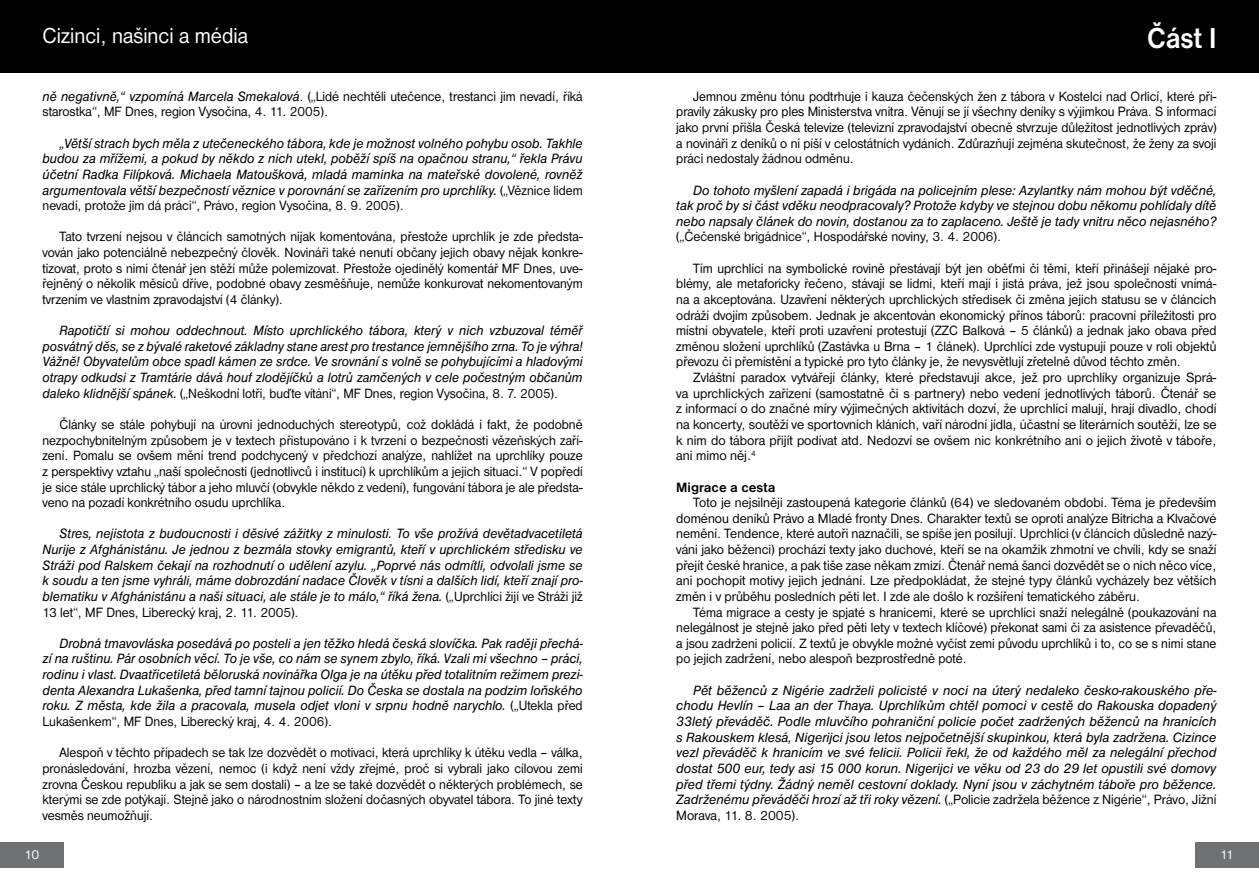
<style>
.page{position:relative;width:1259px;height:893px;background:#fff}
.page>*{position:absolute;margin:0;border:0;box-sizing:border-box;transform-origin:0 0}
.t1{font:700 30px "Nimbus Sans DOT";color:#fff;scale:.9 1}
.t2{font:22.5px "Nimbus Sans DOT";color:#fff;scale:.95 1}
.t3{font:13.95px/15.6px "Nimbus Sans DOT";color:#000;text-align:justify;scale:.95 1}
.t4{font:italic 13.95px/15.6px "Nimbus Sans DOT";color:#000;text-align:justify;scale:.95 1}
.t5{font:13.95px/15.6px "Nimbus Sans DOT";color:#000;text-align:justify}
.t6{font:italic 13.95px/15.6px "Nimbus Sans DOT";color:#000;text-align:justify}
.t7{font:italic 13.95px/15.6px "Nimbus Sans DOT";color:#000;text-align:justify;scale:.94 1}
.t8{font:italic 13.95px/15.6px "Nimbus Sans DOT";color:#000;text-align:justify;scale:.96 1}
.t9{font:13.95px "Nimbus Sans DOT";color:#000;scale:.96 1}
.t10{font:700 13.95px "Nimbus Sans DOT";color:#000}
.t11{font:13.5px "Nimbus Sans DOT";color:#fff}
.s1{font-style:italic}
.s2{font-style:normal}
</style>
<div class="page">
<div style="left:0;top:0;width:629px;height:72px;background:#000"></div>
<div style="left:0;top:842px;width:64px;height:25px;background:#707173"></div>
<div style="left:1195px;top:842px;width:64px;height:25px;background:#707173"></div>
<div style="left:629px;top:0;width:630px;height:72px;background:#000"></div>
<h2 class="t2" style="left:43px;top:23px;width:218px">Cizinci, našinci a média</h2>
<p class="t3" style="left:43px;top:88px;width:570px"><span class="s1">ně negativně,“ vzpomíná Marcela Smekalová</span>. („Lidé nechtěli utečence, trestanci jim nevadí, říká starostka“, MF Dnes, region Vysočina, 4. 11. 2005).</p>
<p class="t4" style="left:43px;top:135px;width:570px;text-indent:17px">„Větší strach bych měla z utečeneckého tábora, kde je možnost volného pohybu osob. Takhle budou za mřížemi, a pokud by někdo z nich utekl, poběží spíš na opačnou stranu,“ řekla Právu účetní Radka Filípková. Michaela Matoušková, mladá maminka na mateřské dovolené, rovněž argumentovala větší bezpečností věznice v porovnání se zařízením pro uprchlíky. <span class="s2">(„Věznice lidem nevadí, protože jim dá práci“, Právo, region Vysočina, 8. 9. 2005).</span></p>
<p class="t3" style="left:43px;top:229px;width:570px;text-indent:17px">Tato tvrzení nejsou v článcích samotných nijak komentována, přestože uprchlík je zde předsta&shy;vován jako potenciálně nebezpečný člověk. Novináři také nenutí občany jejich obavy nějak konkre&shy;tizovat, proto s nimi čtenář jen stěží může polemizovat. Přestože ojedinělý komentář MF Dnes, uve&shy;řejněný o několik měsíců dříve, podobné obavy zesměšňuje, nemůže konkurovat nekomentovaným tvrzením ve vlastním zpravodajství (4 články).</p>
<p class="t7" style="left:43px;top:323px;width:576px;text-indent:17px">Rapotičtí si mohou oddechnout. Místo uprchlického tábora, který v nich vzbuzoval téměř posvátný děs, se z bývalé raketové základny stane arest pro trestance jemnějšího zrna. To je výhra!<br>Vážně! Obyvatelům obce spadl kámen ze srdce. Ve srovnání s volně se pohybujícími a hladovými otrapy odkudsi z Tramtárie dává houf zlodějíčků a lotrů zamčených v cele počestným občanům daleko klidnější spánek. <span class="s2">(„Neškodní lotři, buďte vítáni“, MF Dnes, region Vysočina, 8. 7. 2005).</span></p>
<p class="t3" style="left:43px;top:417px;width:570px;text-indent:17px">Články se stále pohybují na úrovni jednoduchých stereotypů, což dokládá i fakt, že podobně nezpochybnitelným způsobem je v textech přistupováno i k tvrzení o bezpečnosti vězeňských zaří&shy;zení. Pomalu se ovšem mění trend podchycený v předchozí analýze, nahlížet na uprchlíky pouze z perspektivy vztahu „naší společnosti (jednotlivců i institucí) k uprchlíkům a jejich situaci.“ V popředí je sice stále uprchlický tábor a jeho mluvčí (obvykle někdo z vedení), fungování tábora je ale předsta&shy;veno na pozadí konkrétního osudu uprchlíka.</p>
<p class="t4" style="left:43px;top:526px;width:570px;text-indent:17px">Stres, nejistota z budoucnosti i děsivé zážitky z minulosti. To vše prožívá devětadvacetiletá Nurije z Afghánistánu. Je jednou z bezmála stovky emigrantů, kteří v uprchlickém středisku ve Stráži pod Ralskem čekají na rozhodnutí o udělení azylu. „Poprvé nás odmítli, odvolali jsme se k soudu a ten jsme vyhráli, máme dobrozdání nadace Člověk v tísni a dalších lidí, kteří znají pro&shy;blematiku v Afghánistánu a naši situaci, ale stále je to málo,“ říká žena. <span class="s2">(„Uprchlíci žijí ve Stráži již 13 let“, MF Dnes, Liberecký kraj, 2. 11. 2005).</span></p>
<p class="t4" style="left:43px;top:636px;width:570px;text-indent:17px">Drobná tmavovláska posedává po posteli a jen těžko hledá česká slovíčka. Pak raději přechá&shy;zí na ruštinu. Pár osobních věcí. To je vše, co nám se synem zbylo, říká. Vzali mi všechno – práci, rodinu i vlast. Dvaatřicetiletá běloruská novinářka Olga je na útěku před totalitním režimem prezi&shy;denta Alexandra Lukašenka, před tamní tajnou policií. Do Česka se dostala na podzim loňského roku. Z města, kde žila a pracovala, musela odjet vloni v srpnu hodně narychlo. <span class="s2">(„Utekla před Lukašenkem“, MF Dnes, Liberecký kraj, 4. 4. 2006).</span></p>
<p class="t3" style="left:43px;top:745px;width:570px;text-indent:17px">Alespoň v těchto případech se tak lze dozvědět o motivaci, která uprchlíky k útěku vedla – válka, pronásledování, hrozba vězení, nemoc (i když není vždy zřejmé, proč si vybrali jako cílovou zemi zrovna Českou republiku a jak se sem dostali) – a lze se také dozvědět o některých problémech, se kterými se zde potýkají. Stejně jako o národnostním složení dočasných obyvatel tábora. To jiné texty vesměs neumožňují.</p>
<h1 class="t1" style="left:1147px;top:21px;width:78px">Část I</h1>
<p class="t3" style="left:676px;top:88px;width:570px;text-indent:17px">Jemnou změnu tónu podtrhuje i kauza čečenských žen z tábora v Kostelci nad Orlicí, které při&shy;pravily zákusky pro ples Ministerstva vnitra. Věnují se jí všechny deníky s výjimkou Práva. S informací jako první přišla Česká televize (televizní zpravodajství obecně stvrzuje důležitost jednotlivých zpráv) a novináři z deníků o ní píší v celostátních vydáních. Zdůrazňují zejména skutečnost, že ženy za svoji práci nedostaly žádnou odměnu.</p>
<p class="t8" style="left:676px;top:182px;width:564px;text-indent:17px">Do tohoto myšlení zapadá i brigáda na policejním plese: Azylantky nám mohou být vděčné, tak proč by si část vděku neodpracovaly? Protože kdyby ve stejnou dobu někomu pohlídaly dítě nebo napsaly článek do novin, dostanou za to zaplaceno. Ještě je tady vnitru něco nejasného?</p>
<p class="t9" style="left:676px;top:229px;width:340px">(„Čečenské brigádnice“, Hospodářské noviny, 3. 4. 2006).</p>
<p class="t3" style="left:676px;top:260px;width:570px;text-indent:17px">Tím uprchlíci na symbolické rovině přestávají být jen oběťmi či těmi, kteří přinášejí nějaké pro&shy;blémy, ale metaforicky řečeno, stávají se lidmi, kteří mají i jistá práva, jež jsou společností vnímá&shy;na a akceptována. Uzavření některých uprchlických středisek či změna jejich statusu se v článcích odráží dvojím způsobem. Jednak je akcentován ekonomický přínos táborů: pracovní příležitosti pro místní obyvatele, kteří proti uzavření protestují (ZZC Balková – 5 článků) a jednak jako obava před změnou složení uprchlíků (Zastávka u Brna – 1 článek). Uprchlíci zde vystupují pouze v roli objektů převozu či přemístění a typické pro tyto články je, že nevysvětlují zřetelně důvod těchto změn.</p>
<p class="t5" style="left:676px;top:370px;width:542px;text-indent:17px">Zvláštní paradox vytvářejí články, které představují akce, jež pro uprchlíky organizuje Sprá&shy;va uprchlických zařízení (samostatně či s partnery) nebo vedení jednotlivých táborů. Čtenář se z informací o do značné míry výjimečných aktivitách dozví, že uprchlíci malují, hrají divadlo, chodí na koncerty, soutěží ve sportovních kláních, vaří národní jídla, účastní se literárních soutěží, lze se k nim do tábora přijít podívat atd. Nedozví se ovšem nic konkrétního ani o jejich životě v táboře, ani mimo něj.<sup>4</sup></p>
<p class="t10" style="left:676px;top:479px;width:101px">Migrace a cesta</p>
<p class="t5" style="left:676px;top:495px;width:542px;text-indent:17px">Toto je nejsilněji zastoupená kategorie článků (64) ve sledovaném období. Téma je především doménou deníků Právo a Mladé fronty Dnes. Charakter textů se oproti analýze Bitricha a Klvačové nemění. Tendence, které autoři naznačili, se spíše jen posilují. Uprchlíci (v článcích důsledně nazý&shy;váni jako běženci) prochází texty jako duchové, kteří se na okamžik zhmotní ve chvíli, kdy se snaží přejít české hranice, a pak tiše zase někam zmizí. Čtenář nemá šanci dozvědět se o nich něco více, ani pochopit motivy jejich jednání. Lze předpokládat, že stejné typy článků vycházely bez větších změn i v průběhu posledních pěti let. I zde ale došlo k rozšíření tematického záběru.</p>
<p class="t3" style="left:676px;top:604px;width:570px;text-indent:17px">Téma migrace a cesty je spjaté s hranicemi, které se uprchlíci snaží nelegálně (poukazování na nelegálnost je stejně jako před pěti lety v textech klíčové) překonat sami či za asistence převaděčů, a jsou zadrženi policií. Z textů je obvykle možné vyčíst zemi původu uprchlíků i to, co se s nimi stane po jejich zadržení, nebo alespoň bezprostředně poté.</p>
<p class="t6" style="left:676px;top:682px;width:542px;text-indent:17px">Pět běženců z Nigérie zadrželi policisté v noci na úterý nedaleko česko-rakouského pře&shy;chodu Hevlín – Laa an der Thaya. Uprchlíkům chtěl pomoci v cestě do Rakouska dopadený 33letý převáděč. Podle mluvčího pohraniční policie počet zadržených běženců na hranicích s Rakouskem klesá, Nigerijci jsou letos nejpočetnější skupinkou, která byla zadržena. Cizince vezl převáděč k hranicím ve své felicii. Policii řekl, že od každého měl za nelegální přechod dostat 500 eur, tedy asi 15 000 korun. Nigerijci ve věku od 23 do 29 let opustili své domovy před třemi týdny. Žádný neměl cestovní doklady. Nyní jsou v záchytném táboře pro běžence.<br>Zadrženému převáděči hrozí až tři roky vězení. <span class="s2">(„Policie zadržela běžence z Nigérie“, Právo, Jižní Morava, 11. 8. 2005).</span></p>
<p class="t11" style="left:24px;top:847px;width:16px">10</p>
<p class="t11" style="left:1220px;top:847px;width:15px">11</p>
</div>
